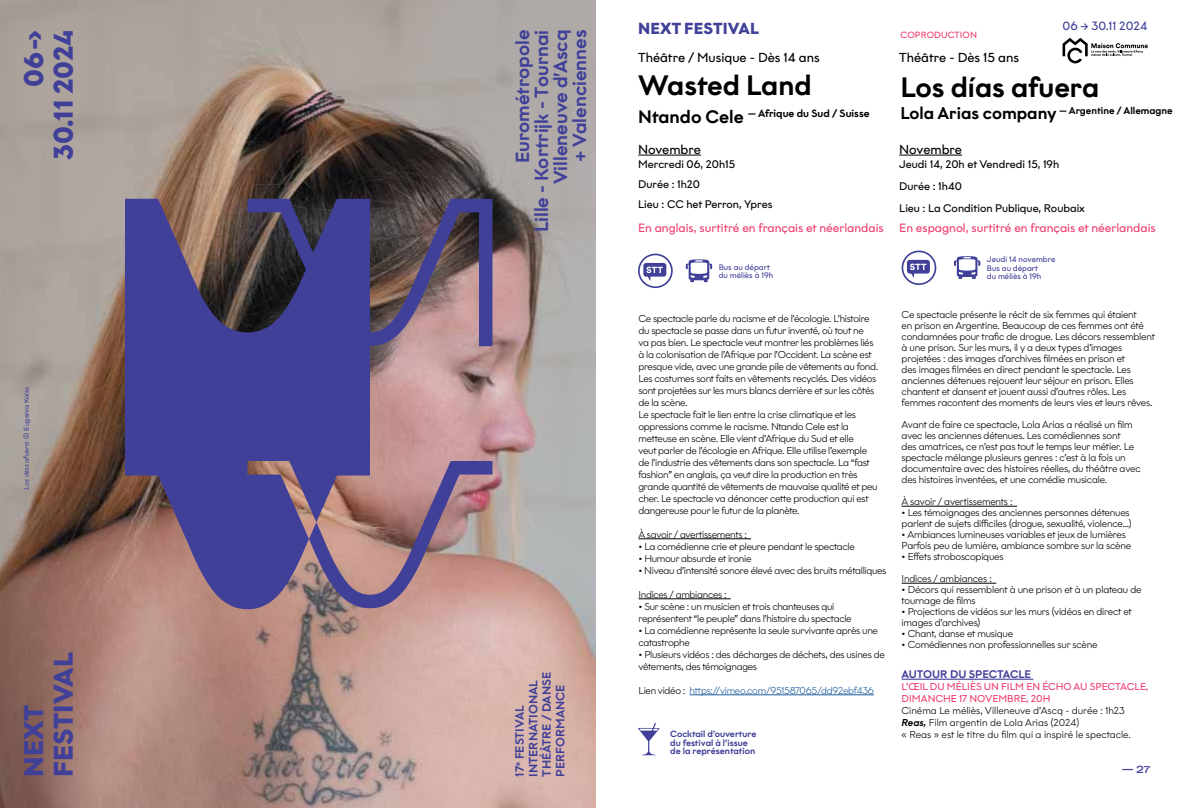
<style>
.page{position:relative;width:1191px;height:808px;background:#fff}
.page>*{position:absolute;margin:0;border:0;box-sizing:border-box;transform-origin:0 0}
.t1{font:500 28px "Graphit";color:#000}
.t2{font:700 27px/29.5px "Graphit";color:#414099}
.t3{font:500 19px/19px "Graphit";color:#414099;text-align:right}
.t4{font:700 16px "Graphit";letter-spacing:.01em;color:#404197}
.t5{font:13px "Graphit";color:#000}
.t6{font:12px "Graphit";color:#ee4070}
.t7{font:500 12px/13.5px "Graphit";color:#414099}
.t8{font:12px "Graphit";color:#3f4297}
.t9{font:11px/20px "Graphit";color:#000}
.t10{font:500 11px "Graphit";color:#414099}
.t11{font:500 10.5px "Graphit";color:#000}
.t12{font:300 10px/12px "Graphit";letter-spacing:-.03em;color:#000}
.t13{font:300 10px/12px "Graphit";color:#000}
.t14{font:10px/12px "Graphit";color:#ee4070}
.t15{font:300 10px "Graphit";letter-spacing:-.03em;color:#215e9e}
.t16{font:10px "Neue Metana Next Free Personal Sm";color:#414099}
.t17{font:500 9.9px "Graphit";color:#000}
.t18{font:500 9px/8.2px "Graphit";color:#414099}
.t19{font:9px "Graphit";letter-spacing:.01em;color:#ef3f70}
.t20{font:8px/8.2px "Graphit";color:#414099}
.t21{font:italic 7px "Graphit";color:#414099}
.s1{font-style:normal}
.s2{font-size:18px}
.s3{font-size:17px}
.s4{color:#000}
.s5{font-weight:500;font-style:italic}
</style>
<div class="page">
<img style="left:0;top:0;width:595px;height:808px">
<svg style="left:125px;top:199px;width:367px;height:410px;background:#6c5b84"></svg>
<hr style="left:638px;top:538px;width:113px;height:1px;background:#000">
<hr style="left:638px;top:598px;width:93px;height:1px;background:#000">
<hr style="left:689px;top:694px;width:185px;height:1px;background:#215e9e">
<hr style="left:901px;top:506px;width:116px;height:1px;background:#000">
<hr style="left:901px;top:583px;width:95px;height:1px;background:#000">
<hr style="left:638px;top:155px;width:63px;height:1px;background:#000">
<hr style="left:899px;top:155px;width:63px;height:1px;background:#000">
<svg style="left:638px;top:723px;width:21px;height:32px"></svg>
<hr style="left:901px;top:679px;width:132px;height:1px;background:#414099">
<svg style="left:685px;top:259px;width:27px;height:23px"></svg>
<svg style="left:638px;top:254px;width:35px;height:34px"></svg>
<svg style="left:954px;top:256px;width:26px;height:23px"></svg>
<svg style="left:901px;top:251px;width:35px;height:34px"></svg>
<svg style="left:1062px;top:38px;width:85px;height:25px"></svg>
<h2 class="t2" style="left:18px;top:160px;width:132px;text-align:right;rotate:-90deg">06 -›<br>30.11 2024</h2>
<p class="t21" style="left:22px;top:489px;width:104px;rotate:-90deg">Los días afuera <span class="s1">© Eugenia Kaiss</span></p>
<h2 class="t2" style="left:18px;top:776px;width:126px;rotate:-90deg">NEXT<br>FESTIVAL</h2>
<h3 class="t3" style="left:512px;top:232px;width:204px;rotate:-90deg">Eurométropole<br>Lille - Kortrijk - Tournai<br>Villeneuve d’Ascq<br>+ Valenciennes</h3>
<p class="t7" style="left:513px;top:776px;width:106px;rotate:-90deg">17<sup>e</sup> FESTIVAL<br>INTERNATIONAL<br>THÉÂTRE / DANSE<br>PERFORMANCE</p>
<h3 class="t4" style="left:638px;top:18px;width:122px">NEXT FESTIVAL</h3>
<p class="t8" style="left:1062px;top:19px;width:86px">06 -&gt; 30.11 2024</p>
<p class="t19" style="left:900px;top:30px;width:78px">COPRODUCTION</p>
<h3 class="t5" style="left:638px;top:49px;width:183px">Théâtre / Musique - Dès 14 ans</h3>
<h3 class="t5" style="left:899px;top:49px;width:121px">Théâtre - Dès 15 ans</h3>
<h1 class="t1" style="left:638px;top:68px;width:175px">Wasted Land</h1>
<p class="t11" style="left:638px;top:107px;width:233px"><span class="s2">Ntando Cele</span> — Afrique du Sud / Suisse</p>
<h3 class="t5" style="left:638px;top:141px;width:64px">Novembre</h3>
<p class="t9" style="left:638px;top:154px;width:136px">Mercredi 06, 20h15<br>Durée : 1h20<br>Lieu : CC het Perron, Ypres</p>
<h1 class="t1" style="left:900px;top:70px;width:200px">Los días afuera</h1>
<p class="t17" style="left:900px;top:104px;width:274px"><span class="s3">Lola Arias company</span> — Argentine / Allemagne</p>
<h3 class="t5" style="left:899px;top:141px;width:64px">Novembre</h3>
<p class="t9" style="left:899px;top:153px;width:187px;line-height:22px">Jeudi 14, 20h et Vendredi 15, 19h<br>Durée : 1h40<br>Lieu : La Condition Publique, Roubaix</p>
<p class="t6" style="left:638px;top:220px;width:247px">En anglais, surtitré en français et néerlandais</p>
<p class="t6" style="left:899px;top:220px;width:258px">En espagnol, surtitré en français et néerlandais</p>
<p class="t20" style="left:718px;top:263px;width:56px">Bus au départ du méliès à 19h</p>
<p class="t20" style="left:987px;top:255px;width:70px">Jeudi 14 novembre<br>Bus au départ<br>du méliès à 19h</p>
<p class="t12" style="left:638px;top:312px;width:241px">Ce spectacle parle du racisme et de l’écologie. L’histoire du spectacle se passe dans un futur inventé, où tout ne<br>va pas bien. Le spectacle veut montrer les problèmes liés à la colonisation de l’Afrique par l’Occident. La scène est presque vide, avec une grande pile de vêtements au fond.<br>Les costumes sont faits en vêtements recyclés. Des vidéos sont projetées sur les murs blancs derrière et sur les côtés de la scène.<br>Le spectacle fait le lien entre la crise climatique et les oppressions comme le racisme. Ntando Cele est la metteuse en scène. Elle vient d’Afrique du Sud et elle<br>veut parler de l’écologie en Afrique. Elle utilise l’exemple de l’industrie des vêtements dans son spectacle. La “fast fashion” en anglais, ça veut dire la production en très grande quantité de vêtements de mauvaise qualité et peu cher. Le spectacle va dénoncer cette production qui est dangereuse pour le futur de la planète.</p>
<p class="t12" style="left:638px;top:528px;width:110px">À savoir / avertissements :</p>
<p class="t12" style="left:638px;top:540px;width:218px">• La comédienne crie et pleure pendant le spectacle</p>
<p class="t12" style="left:638px;top:552px;width:114px">• Humour absurde et ironie</p>
<p class="t12" style="left:638px;top:564px;width:249px">• Niveau d’intensité sonore élevé avec des bruits métalliques</p>
<p class="t12" style="left:638px;top:588px;width:90px">Indices / ambiances :</p>
<p class="t12" style="left:638px;top:600px;width:215px">• Sur scène : un musicien et trois chanteuses qui représentent “le peuple” dans l’histoire du spectacle</p>
<p class="t12" style="left:638px;top:624px;width:241px">• La comédienne représente la seule survivante après une catastrophe</p>
<p class="t12" style="left:638px;top:648px;width:248px">• Plusieurs vidéos : des décharges de déchets, des usines de vêtements, des témoignages</p>
<p class="t15" style="left:638px;top:684px;width:237px"><span class="s4">Lien vidéo :</span> https://vimeo.com/951587065/dd92ebf436</p>
<p class="t18" style="left:670px;top:730px;width:88px">Cocktail d’ouverture du festival à l’issue de la représentation</p>
<p class="t12" style="left:901px;top:309px;width:255px;line-height:11px">Ce spectacle présente le récit de six femmes qui étaient<br>en prison en Argentine. Beaucoup de ces femmes ont été condamnées pour trafic de drogue. Les décors ressemblent à une prison. Sur les murs, il y a deux types d’images projetées : des images d’archives filmées en prison et<br>des images filmées en direct pendant le spectacle. Les anciennes détenues rejouent leur séjour en prison. Elles chantent et dansent et jouent aussi d’autres rôles. Les femmes racontent des moments de leurs vies et leurs rêves.</p>
<p class="t12" style="left:901px;top:419px;width:240px;line-height:11px">Avant de faire ce spectacle, Lola Arias a réalisé un film avec les anciennes détenues. Les comédiennes sont<br>des amatrices, ce n’est pas tout le temps leur métier. Le spectacle mélange plusieurs genres : c’est à la fois un documentaire avec des histoires réelles, du théâtre avec des histoires inventées, et une comédie musicale.</p>
<p class="t12" style="left:901px;top:496px;width:113px">À savoir / avertissements :</p>
<p class="t12" style="left:901px;top:507px;width:231px;line-height:11px">• Les témoignages des anciennes personnes détenues parlent de sujets difficiles (drogue, sexualité, violence…)</p>
<p class="t12" style="left:901px;top:529px;width:231px;line-height:11px">• Ambiances lumineuses variables et jeux de lumières<br>Parfois peu de lumière, ambiance sombre sur la scène</p>
<p class="t12" style="left:901px;top:551px;width:103px">• Effets stroboscopiques</p>
<p class="t12" style="left:901px;top:573px;width:92px">Indices / ambiances :</p>
<p class="t12" style="left:901px;top:584px;width:241px;line-height:11px">• Décors qui ressemblent à une prison et à un plateau de tournage de films</p>
<p class="t12" style="left:901px;top:606px;width:232px;line-height:11px">• Projections de vidéos sur les murs (vidéos en direct et images d’archives)</p>
<p class="t12" style="left:901px;top:628px;width:113px">• Chant, danse et musique</p>
<p class="t12" style="left:901px;top:639px;width:197px">• Comédiennes non professionnelles sur scène</p>
<p class="t10" style="left:901px;top:667px;width:131px">AUTOUR DU SPECTACLE</p>
<p class="t14" style="left:901px;top:680px;width:248px">L’ŒIL DU MÉLIÈS UN FILM EN ÉCHO AU SPECTACLE,<br>DIMANCHE 17 NOVEMBRE, 20H</p>
<p class="t13" style="left:901px;top:704px;width:231px">Cinéma Le méliès, Villeneuve d’Ascq - durée : 1h23<br><span class="s5">Reas,</span> Film argentin de Lola Arias (2024)<br>« Reas » est le titre du film qui a inspiré le spectacle.</p>
<p class="t16" style="left:1121px;top:762px;width:30px">— 27</p>
</div>
